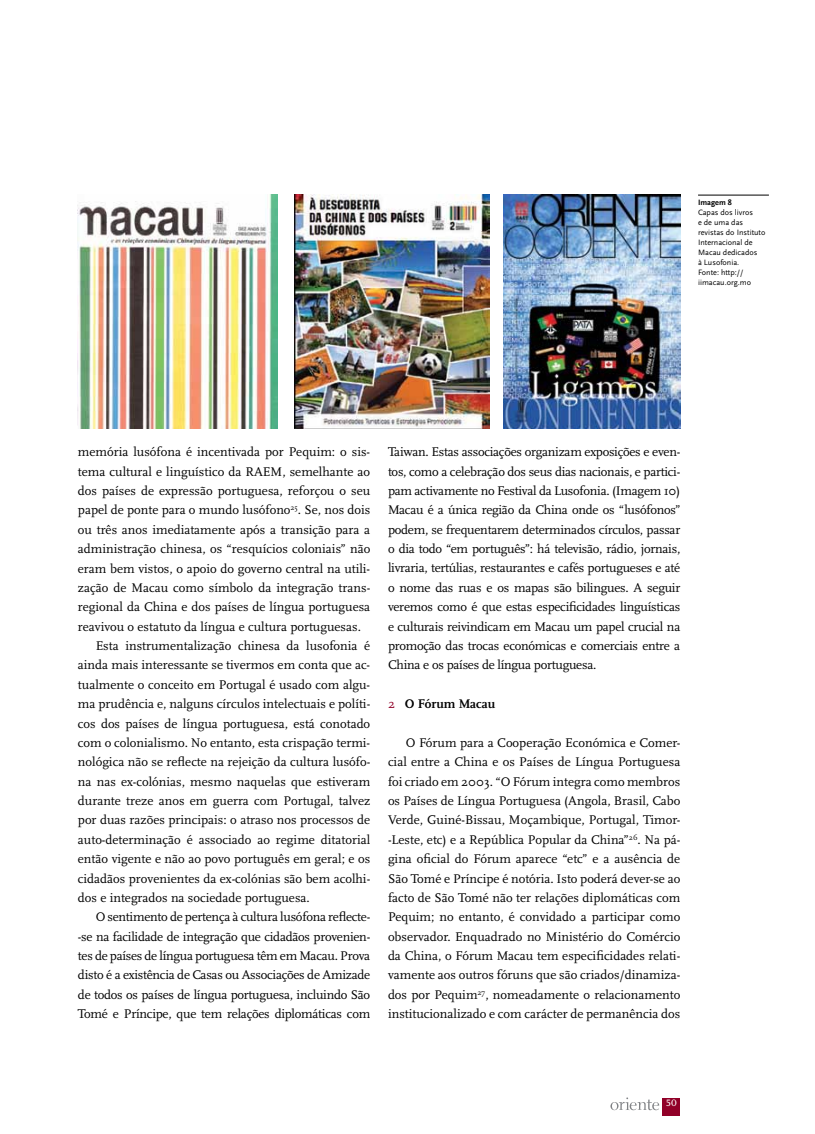
<style>
.page{position:relative;width:815px;height:1134px;background:#fff}
.page>*{position:absolute;margin:0;border:0;box-sizing:border-box;transform-origin:0 0}
.t1{font:13.12px/19.4px "Scala";color:#000;text-align:justify}
.t2{font:13.12px "Scala";letter-spacing:-.02em;color:#000}
.t3{font:700 13.12px "Scala";color:#000}
.t4{font:11.25px "Scala Caps Expert";color:#fff}
.t5{font:8.12px/10px "Scala Sans";color:#000}
.t6{font:700 8.12px "Scala Sans";color:#000}
.s1{font-weight:400;color:#910028}
</style>
<div class="page">
<div style="left:663px;top:1098px;width:17px;height:17px;background:#910028"></div>
<svg style="left:610px;top:1097px;width:49px;height:13px"></svg>
<hr style="left:698px;top:195px;width:71px;height:1px;background:#000">
<img style="left:78px;top:195px;width:200px;height:234px">
<img style="left:294px;top:195px;width:196px;height:233px">
<img style="left:504px;top:195px;width:176px;height:234px">
<p class="t6" style="left:698px;top:198px;width:35px">Imagem 8</p>
<p class="t5" style="left:698px;top:207px;width:69px">Capas dos livros<br>e de uma das revistas do Instituto<br>Internacional de<br>Macau dedicados<br>à Lusofonia.<br>Fonte: http:// iimacau.org.mo</p>
<p class="t1" style="left:78px;top:443px;width:294px">memória lusófona é incentivada por Pequim: o sis-</p>
<p class="t1" style="left:78px;top:462px;width:294px">tema cultural e linguístico da RAEM, semelhante ao</p>
<p class="t1" style="left:78px;top:481px;width:294px">dos países de expressão portuguesa, reforçou o seu</p>
<p class="t1" style="left:78px;top:501px;width:294px">papel de ponte para o mundo lusófono<sup>25</sup>. S e, nos dois</p>
<p class="t1" style="left:78px;top:520px;width:294px">ou três anos imediatamente após a transição para a</p>
<p class="t1" style="left:78px;top:539px;width:294px">administração chinesa, os “resquícios coloniais” não</p>
<p class="t1" style="left:78px;top:559px;width:294px">eram bem vistos, o apoio do governo central na utili-</p>
<p class="t1" style="left:78px;top:578px;width:294px">zação de Macau como símbolo da integração trans-</p>
<p class="t1" style="left:78px;top:598px;width:294px">regional da China e dos países de língua portuguesa</p>
<p class="t1" style="left:78px;top:617px;width:285px">reavivou o estatuto da língua e cultura portuguesas.</p>
<p class="t1" style="left:96px;top:636px;width:276px">Esta instrumentalização chinesa da lusofonia é</p>
<p class="t1" style="left:78px;top:656px;width:294px">ainda mais interessante se tivermos em conta que ac-</p>
<p class="t1" style="left:78px;top:675px;width:294px">tualmente o conceito em Portugal é usado com algu-</p>
<p class="t1" style="left:78px;top:694px;width:294px">ma prudência e, nalguns círculos intelectuais e políti-</p>
<p class="t1" style="left:78px;top:714px;width:294px">cos dos países de língua portuguesa, está conotado</p>
<p class="t1" style="left:78px;top:733px;width:294px">com o colonialismo. No entanto, esta crispação termi-</p>
<p class="t1" style="left:78px;top:753px;width:294px">nológica não se reflecte na rejeição da cultura lusófo-</p>
<p class="t1" style="left:78px;top:772px;width:294px">na nas ex-colónias, mesmo naquelas que estiveram</p>
<p class="t1" style="left:78px;top:791px;width:294px">durante treze anos em guerra com Portugal, talvez</p>
<p class="t1" style="left:78px;top:811px;width:294px">por duas razões principais: o atraso nos processos de</p>
<p class="t1" style="left:78px;top:830px;width:294px">auto-determinação é associado ao regime ditatorial</p>
<p class="t1" style="left:78px;top:849px;width:294px">então vigente e não ao povo português em geral; e os</p>
<p class="t1" style="left:78px;top:869px;width:294px">cidadãos provenientes da ex-colónias são bem acolhi-</p>
<p class="t1" style="left:78px;top:888px;width:233px">dos e integrados na sociedade portuguesa.</p>
<p class="t2" style="left:96px;top:910px;width:276px">O sentimento de pertença à cultura lusófona reflecte-</p>
<p class="t2" style="left:78px;top:929px;width:294px">-se na facilidade de integração que cidadãos provenien-</p>
<p class="t2" style="left:78px;top:949px;width:294px">tes de países de língua portuguesa têm em Macau. Prova</p>
<p class="t2" style="left:78px;top:968px;width:294px">disto é a existência de Casas ou Associações de Amizade</p>
<p class="t2" style="left:78px;top:987px;width:294px">de todos os países de língua portuguesa, incluindo S ão</p>
<p class="t2" style="left:78px;top:1007px;width:294px">Tomé e Príncipe, que tem relações diplomáticas com</p>
<p class="t1" style="left:388px;top:442px;width:294px">Taiwan. Estas associações organizam exposições e even&shy;tos, como a celebração dos seus dias nacionais, e partici&shy;pam activamente no Festival da Lusofonia. (Imagem 10)<br>Macau é a única região da China onde os “lusófonos” podem, se frequentarem determinados círculos, passar o dia todo “em português”: há televisão, rádio, jornais, livraria, tertúlias, restaurantes e cafés portugueses e até o nome das ruas e os mapas são bilingues. A seguir veremos como é que estas especificidades linguísticas e culturais reivindicam em Macau um papel crucial na promoção das trocas económicas e comerciais entre a China e os países de língua portuguesa.</p>
<p class="t3" style="left:388px;top:696px;width:109px"><span class="s1">2</span> O Fórum Macau</p>
<p class="t1" style="left:388px;top:733px;width:294px;text-indent:18px">O Fórum para a Cooperação Económica e Comer&shy;cial entre a China e os Países de Língua Portuguesa foi criado em 2003. “O Fórum integra como membros os Países de Língua Portuguesa (Angola, Brasil, Cabo Verde, Guiné-Bissau, Moçambique, Portugal, Timor--Leste, etc) e a República Popular da China”<sup>26</sup>. Na pá&shy;gina oficial do Fórum aparece “etc” e a ausência de S ão Tomé e Príncipe é notória. Isto poderá dever-se ao facto de S ão Tomé não ter relações diplomáticas com Pequim; no entanto, é convidado a participar como observador. Enquadrado no Ministério do Comércio da China, o Fórum Macau tem especificidades relati&shy;vamente aos outros fóruns que são criados/dinamiza&shy;dos por Pequim<sup>27</sup>, nomeadamente o relacionamento institucionalizado e com carácter de permanência dos</p>
<p class="t4" style="left:666px;top:1097px;width:13px">50</p>
</div>
